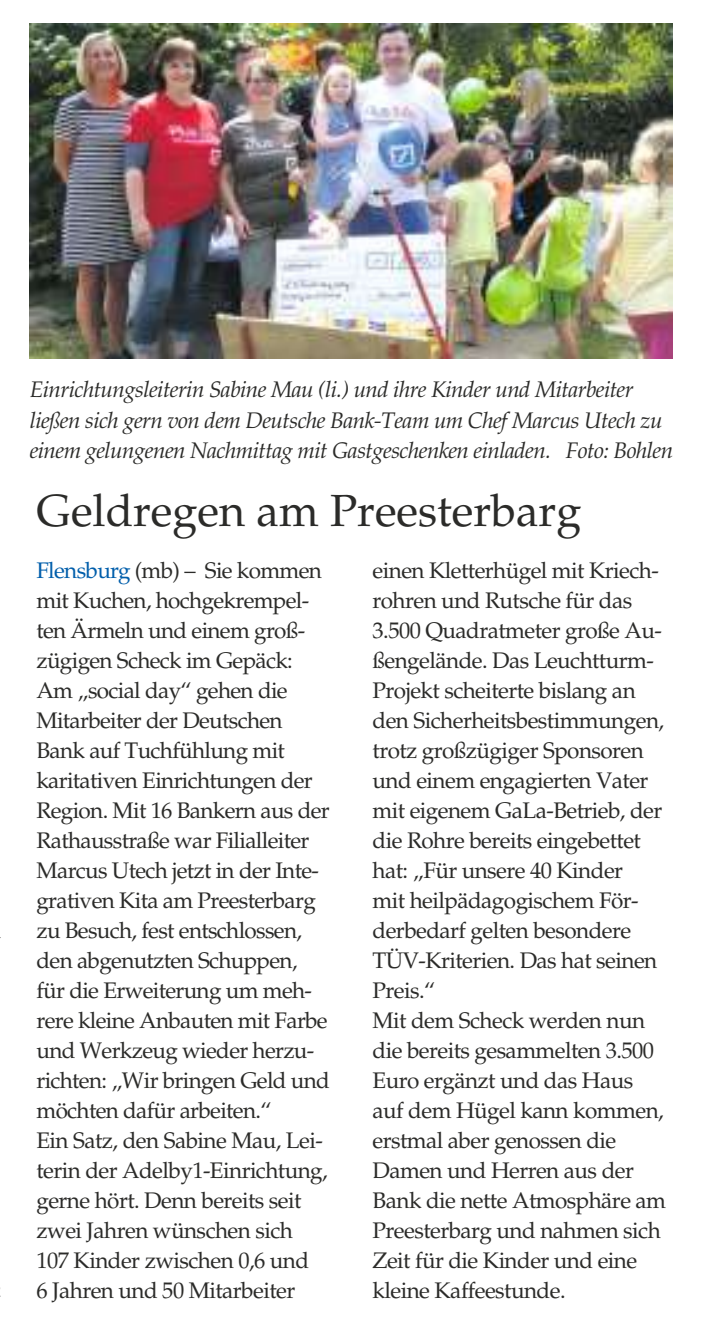
<style>
.page{position:relative;width:702px;height:1327px;background:#fff}
.page>*{position:absolute;margin:0;border:0;box-sizing:border-box;transform-origin:0 0}
.t1{font:45px "Palatino LT Std";color:#2b2b29}
.t2{font:22.5px/30px "Palatino LT Std";letter-spacing:-.025em;color:#2b2b29}
.t3{font:italic 22.5px/30px "Palatino LT Std";letter-spacing:-.025em;color:#2b2b29}
.s1{color:#005eab}
</style>
<div class="page">
<img style="left:30px;top:24px;width:642px;height:334px">
<p class="t3" style="left:30px;top:375px;width:645px">Einrichtungsleiterin Sabine Mau (li.) und ihre Kinder und Mitarbeiter ließen sich gern von dem Deutsche Bank-Team um ChefMarcus Utech zu einem gelungenen Nachmittag mit Gastgeschenken einladen. Foto: Bohlen</p>
<h1 class="t1" style="left:37px;top:494px;width:546px">Geldregen am Preesterbarg</h1>
<p class="t2" style="left:36px;top:558px;width:295px"><span class="s1">Flensburg</span> (mb) – Sie kommen mit Kuchen, hochgekrempel&shy;ten Ärmeln und einem groß&shy;zügigen Scheck im Gepäck:<br>Am „social day“ gehen die<br>Mitarbeiter der Deutschen<br>Bank auf Tuchfühlung mit karitativen Einrichtungen der<br>Region. Mit 16 Bankern aus der<br>Rathausstraße war Filialleiter<br>Marcus Utech jetzt in der Inte&shy;grativen Kita am Preesterbarg zu Besuch, fest entschlossen, den abgenutzten Schuppen‚ für die Erweiterung um meh&shy;rere kleine Anbauten mit Farbe und Werkzeug wieder herzu&shy;richten: „Wir bringen Geld und möchten dafür arbeiten.“<br>Ein Satz, den Sabine Mau, Lei&shy;terin der Adelby1-Einrichtung, gerne hört. Denn bereits seit zwei Jahren wünschen sich<br>107 Kinder zwischen 0,6 und<br>6 Jahren und 50 Mitarbeiter</p>
<p class="t2" style="left:373px;top:558px;width:295px">einen Kletterhügel mit Kriech&shy;rohren und Rutsche für das<br>3.500 Quadratmeter große Au&shy;ßengelände. Das Leuchtturm-<br>Projekt scheiterte bislang an den Sicherheitsbestimmungen, trotz großzügiger Sponsoren und einem engagierten Vater mit eigenem GaLa-Betrieb, der die Rohre bereits eingebettet hat: „Für unsere 40 Kinder<br>mit heilpädagogischem För&shy;derbedarf gelten besondere<br>TÜV-Kriterien. Das hat seinen<br>Preis.“<br>Mit dem Scheck werden nun die bereits gesammelten 3.500<br>Euro ergänzt und das Haus auf dem Hügel kann kommen, erstmal aber genossen die<br>Damen und Herren aus der<br>Bank die nette Atmosphäre am<br>Preesterbarg und nahmen sich<br>Zeit für die Kinder und eine kleine Kaffeestunde.</p>
</div>
